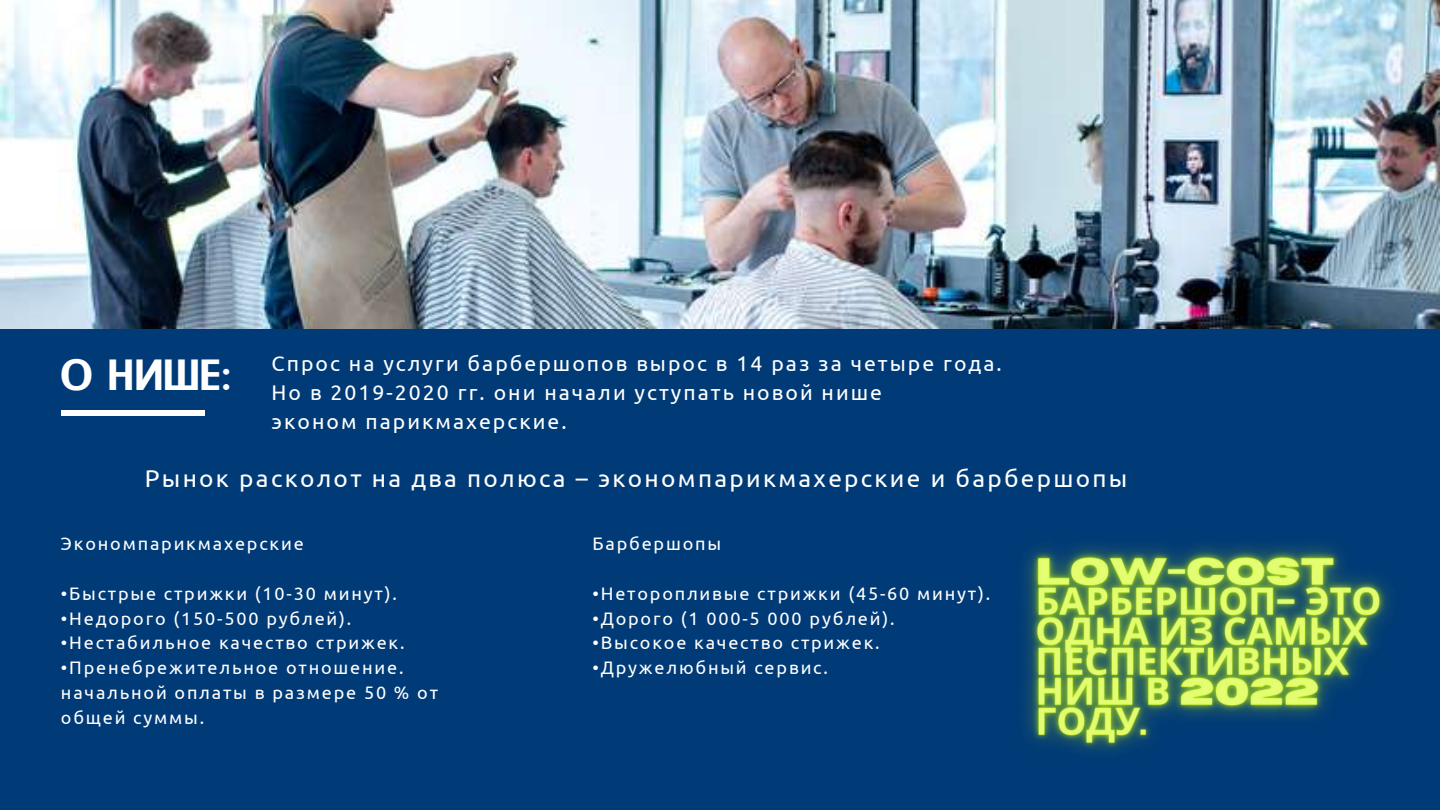
<style>
.page{position:relative;width:1440px;height:810px;background:#013b77}
.page>*{position:absolute;margin:0;border:0;box-sizing:border-box;transform-origin:0 0}
.t1{font:42.4px "CAT Neuzeit";color:#fff}
.t2{font:24.4px "Ubuntu";letter-spacing:.095em;color:#fff}
.t3{font:21.2px/29.2px "Ubuntu";letter-spacing:.095em;color:#fff}
.t4{font:18.1px/24.8px "Ubuntu";letter-spacing:.1em;color:#fff}
</style>
<div class="page">
<div style="left:61px;top:411px;width:143px;height:5px;background:#fff"></div>
<img style="left:0;top:0;width:1440px;height:328px">
<img style="left:1027px;top:547px;width:361px;height:203px">
<p class="t3" style="left:272px;top:348px;width:732px">Спрос на услуги барбершопов вырос в 14 раз за четыре года.<br>Но в 2019-2020 гг. они начали уступать новой нише<br>эконом парикмахерские.</p>
<h2 class="t2" style="left:145px;top:464px;width:984px">Рынок расколот на два полюса – экономпарикмахерские и барбершопы</h2>
<h1 class="t1" style="left:61px;top:348px;width:173px">О НИШЕ:</h1>
<p class="t4" style="left:61px;top:531px;width:244px">Экономпарикмахерские</p>
<p class="t4" style="left:61px;top:581px;width:337px">•Быстрые стрижки (10-30 минут).</p>
<p class="t4" style="left:61px;top:605px;width:292px">•Недорого (150-500 рублей).</p>
<p class="t4" style="left:61px;top:630px;width:345px">•Нестабильное качество стрижек.</p>
<p class="t4" style="left:61px;top:655px;width:379px">•Пренебрежительное отношение. начальной оплаты в размере 50 % от общей суммы.</p>
<p class="t4" style="left:593px;top:531px;width:130px">Барбершопы</p>
<p class="t4" style="left:593px;top:581px;width:399px">•Неторопливые стрижки (45-60 минут).</p>
<p class="t4" style="left:593px;top:605px;width:304px">•Дорого (1 000-5 000 рублей).</p>
<p class="t4" style="left:593px;top:630px;width:289px">•Высокое качество стрижек.</p>
<p class="t4" style="left:593px;top:655px;width:237px">•Дружелюбный сервис.</p>
</div>
